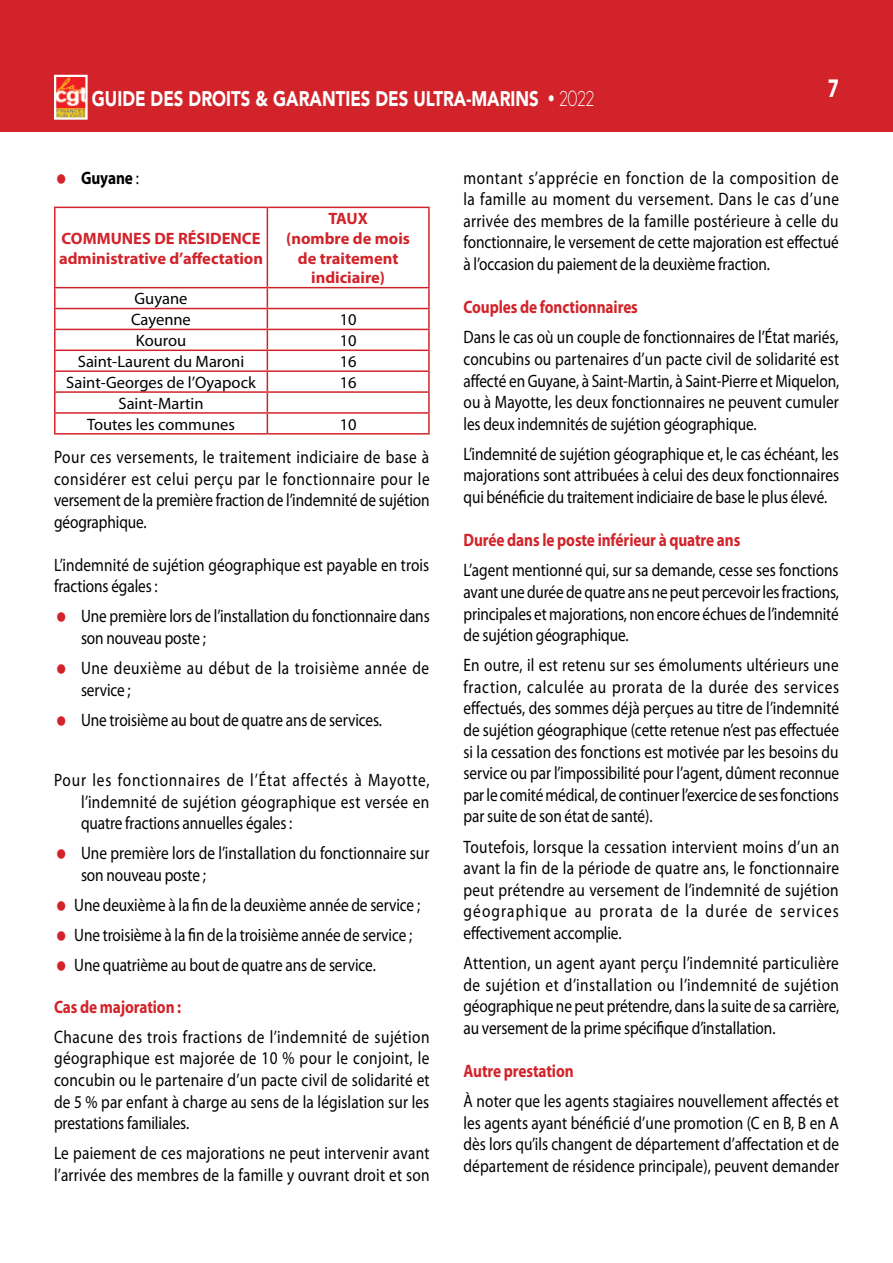
<style>
.page{position:relative;width:893px;height:1263px;background:#fff}
.page>*{position:absolute;margin:0;border:0;box-sizing:border-box;transform-origin:0 0}
.t1{font:700 27px "Myriad Pro";color:#fff;scale:.75 1}
.t2{font:900 21px "Avenir LT Std";color:#fff;scale:.8 1}
.t3{font:18px/21.6px "Myriad Pro";letter-spacing:-.005em;color:#000;text-align:justify;scale:.85 1}
.t4{font:18px/21.6px "Myriad Pro";letter-spacing:.015em;color:#000;scale:.85 1}
.t5{font:700 18px "Myriad Pro";letter-spacing:-.005em;color:#d2232a;scale:.85 1}
.t6{font:18px/21.6px "Myriad Pro";letter-spacing:.04em;color:#000;scale:.85 1}
.t7{font:700 18px "Myriad Pro";letter-spacing:-.005em;color:#000;scale:.85 1}
.t8{font:16.5px/20.9px "Myriad Pro";color:#000}
.t9{font:700 16.5px/19.8px "Myriad Pro";color:#d2232a}
.s1{font-family:"Geosans";font-weight:300}
.s2{font-weight:400}
</style>
<div class="page">
<div style="left:0;top:0;width:893px;height:132px;background:#d2232a"></div>
<img style="left:57px;top:78px;width:28px;height:39px">
<div style="left:54px;top:75px;width:34px;height:45px;border:2px solid #fff"></div>
<hr style="left:54px;top:207px;width:213px;height:1px;background:#d2232a">
<hr style="left:54px;top:208px;width:2px;height:79px;background:#d2232a">
<hr style="left:267px;top:207px;width:163px;height:1px;background:#d2232a">
<hr style="left:267px;top:208px;width:1px;height:79px;background:#d2232a">
<hr style="left:428px;top:208px;width:2px;height:79px;background:#d2232a">
<hr style="left:54px;top:287px;width:213px;height:1px;background:#d2232a">
<hr style="left:54px;top:288px;width:2px;height:20px;background:#d2232a">
<hr style="left:267px;top:287px;width:163px;height:1px;background:#d2232a">
<hr style="left:428px;top:288px;width:2px;height:20px;background:#d2232a">
<hr style="left:54px;top:308px;width:213px;height:1px;background:#d2232a">
<hr style="left:54px;top:309px;width:2px;height:20px;background:#d2232a">
<hr style="left:267px;top:308px;width:163px;height:1px;background:#d2232a">
<hr style="left:428px;top:309px;width:2px;height:20px;background:#d2232a">
<hr style="left:54px;top:329px;width:213px;height:1px;background:#d2232a">
<hr style="left:54px;top:330px;width:2px;height:20px;background:#d2232a">
<hr style="left:267px;top:329px;width:163px;height:1px;background:#d2232a">
<hr style="left:428px;top:330px;width:2px;height:20px;background:#d2232a">
<hr style="left:54px;top:350px;width:213px;height:1px;background:#d2232a">
<hr style="left:267px;top:350px;width:163px;height:1px;background:#d2232a">
<hr style="left:54px;top:370px;width:213px;height:2px;background:#d2232a">
<hr style="left:267px;top:370px;width:163px;height:2px;background:#d2232a">
<hr style="left:54px;top:391px;width:213px;height:2px;background:#d2232a">
<hr style="left:267px;top:391px;width:163px;height:2px;background:#d2232a">
<hr style="left:54px;top:412px;width:213px;height:2px;background:#d2232a">
<svg style="left:54px;top:351px;width:2px;height:82px"></svg>
<hr style="left:267px;top:412px;width:163px;height:2px;background:#d2232a">
<svg style="left:267px;top:288px;width:1px;height:145px"></svg>
<svg style="left:428px;top:351px;width:2px;height:82px"></svg>
<hr style="left:54px;top:433px;width:213px;height:2px;background:#d2232a">
<hr style="left:267px;top:433px;width:163px;height:2px;background:#d2232a">
<p class="t2" style="left:92px;top:86px;width:630px">GUIDE DES DROITS &amp; GARANTIES DES ULTRA-MARINS • <span class="s1">2022</span></p>
<h1 class="t1" style="left:828px;top:70px;width:16px">7</h1>
<p class="t7" style="left:81px;top:166px;width:70px">Guyane <span class="s2">:</span></p>
<p class="t9" style="left:59px;top:228px;width:206px">COMMUNES DE RÉSIDENCE administrative d’affectation</p>
<p class="t8" style="left:131px;top:288px;width:61px">Guyane<br>Cayenne</p>
<p class="t9" style="left:286px;top:208px;width:125px;text-align:center">TAUX<br>(nombre de mois de traitement indiciaire)</p>
<p class="t8" style="left:340px;top:309px;width:18px">10</p>
<p class="t8" style="left:136px;top:330px;width:52px">Kourou</p>
<p class="t8" style="left:340px;top:330px;width:18px">10</p>
<p class="t8" style="left:78px;top:351px;width:168px">Saint-Laurent du Maroni</p>
<p class="t8" style="left:340px;top:351px;width:18px">16</p>
<p class="t8" style="left:66px;top:372px;width:191px">Saint-Georges de l’Oyapock</p>
<p class="t8" style="left:340px;top:372px;width:18px">16</p>
<p class="t8" style="left:87px;top:392px;width:149px;text-align:center">Saint-Martin<br>Toutes les communes</p>
<p class="t8" style="left:340px;top:413px;width:18px">10</p>
<p class="t3" style="left:54px;top:446px;width:444px">Pour ces versements, le traitement indiciaire de base à considérer est celui perçu par le fonctionnaire pour le versement de la première fraction de l’indemnité de sujétion géographique.</p>
<p class="t3" style="left:54px;top:553px;width:443px">L’indemnité de sujétion géographique est payable en trois fractions égales :</p>
<p class="t3" style="left:81px;top:605px;width:412px">Une première lors de l’installation du fonctionnaire dans son nouveau poste ;</p>
<p class="t6" style="left:81px;top:657px;width:411px">Une deuxième au début de la troisième année de service ;</p>
<p class="t3" style="left:81px;top:709px;width:356px">Une troisième au bout de quatre ans de services.</p>
<p class="t3" style="left:81px;top:769px;width:412px;text-indent:-27px">Pour les fonctionnaires de l’État affectés à Mayotte, l’indemnité de sujétion géographique est versée en quatre fractions annuelles égales :</p>
<p class="t3" style="left:81px;top:842px;width:411px">Une première lors de l’installation du fonctionnaire sur son nouveau poste ;</p>
<p class="t3" style="left:74px;top:889px;width:408px;line-height:30.2px;text-align:left">Une deuxième à la fin de la deuxième année de service ;<br>Une troisième à la fin de la troisième année de service ;<br>Une quatrième au bout de quatre ans de service.</p>
<p class="t5" style="left:54px;top:995px;width:151px">Cas de majoration :</p>
<p class="t3" style="left:54px;top:1025px;width:443px">Chacune des trois fractions de l’indemnité de sujétion géographique est majorée de 10 % pour le conjoint, le concubin ou le partenaire d’un pacte civil de solidarité et de 5 % par enfant à charge au sens de la législation sur les prestations familiales.</p>
<p class="t4" style="left:54px;top:1142px;width:443px">Le paiement de ces majorations ne peut intervenir avant l’arrivée des membres de la famille y ouvrant droit et son</p>
<p class="t3" style="left:463px;top:166px;width:443px">montant s’apprécie en fonction de la composition de la famille au moment du versement. Dans le cas d’une arrivée des membres de la famille postérieure à celle du fonctionnaire, le versement de cette majoration est effectué à l’occasion du paiement de la deuxième fraction.</p>
<p class="t5" style="left:463px;top:295px;width:207px">Couples de fonctionnaires</p>
<p class="t3" style="left:463px;top:326px;width:444px">Dans le cas où un couple de fonctionnaires de l’État mariés, concubins ou partenaires d’un pacte civil de solidarité est affecté en Guyane, à Saint-Martin, à Saint-Pierre et Miquelon, ou à Mayotte, les deux fonctionnaires ne peuvent cumuler les deux indemnités de sujétion géographique.</p>
<p class="t3" style="left:463px;top:443px;width:443px">L’indemnité de sujétion géographique et, le cas échéant, les majorations sont attribuées à celui des deux fonctionnaires qui bénéficie du traitement indiciaire de base le plus élevé.</p>
<p class="t5" style="left:463px;top:528px;width:327px">Durée dans le poste inférieur à quatre ans</p>
<p class="t3" style="left:463px;top:559px;width:443px">L’agent mentionné qui, sur sa demande, cesse ses fonctions avant une durée de quatre ans ne peut percevoir les fractions, principales et majorations, non encore échues de l’indemnité de sujétion géographique.</p>
<p class="t3" style="left:463px;top:654px;width:444px">En outre, il est retenu sur ses émoluments ultérieurs une fraction, calculée au prorata de la durée des services effectués, des sommes déjà perçues au titre de l’indemnité de sujétion géographique (cette retenue n’est pas effectuée si la cessation des fonctions est motivée par les besoins du service ou par l’impossibilité pour l’agent, dûment reconnue par le comité médical, de continuer l’exercice de ses fonctions par suite de son état de santé).</p>
<p class="t3" style="left:463px;top:835px;width:443px">Toutefois, lorsque la cessation intervient moins d’un an avant la fin de la période de quatre ans, le fonctionnaire peut prétendre au versement de l’indemnité de sujétion géographique au prorata de la durée de services effectivement accomplie.</p>
<p class="t3" style="left:463px;top:952px;width:444px">Attention, un agent ayant perçu l’indemnité particulière de sujétion et d’installation ou l’indemnité de sujétion géographique ne peut prétendre, dans la suite de sa carrière, au versement de la prime spécifique d’installation.</p>
<p class="t5" style="left:463px;top:1059px;width:131px">Autre prestation</p>
<p class="t3" style="left:463px;top:1090px;width:443px">À noter que les agents stagiaires nouvellement affectés et les agents ayant bénéficié d’une promotion (C en B, B en A dès lors qu’ils changent de département d’affectation et de département de résidence principale), peuvent demander</p>
</div>
